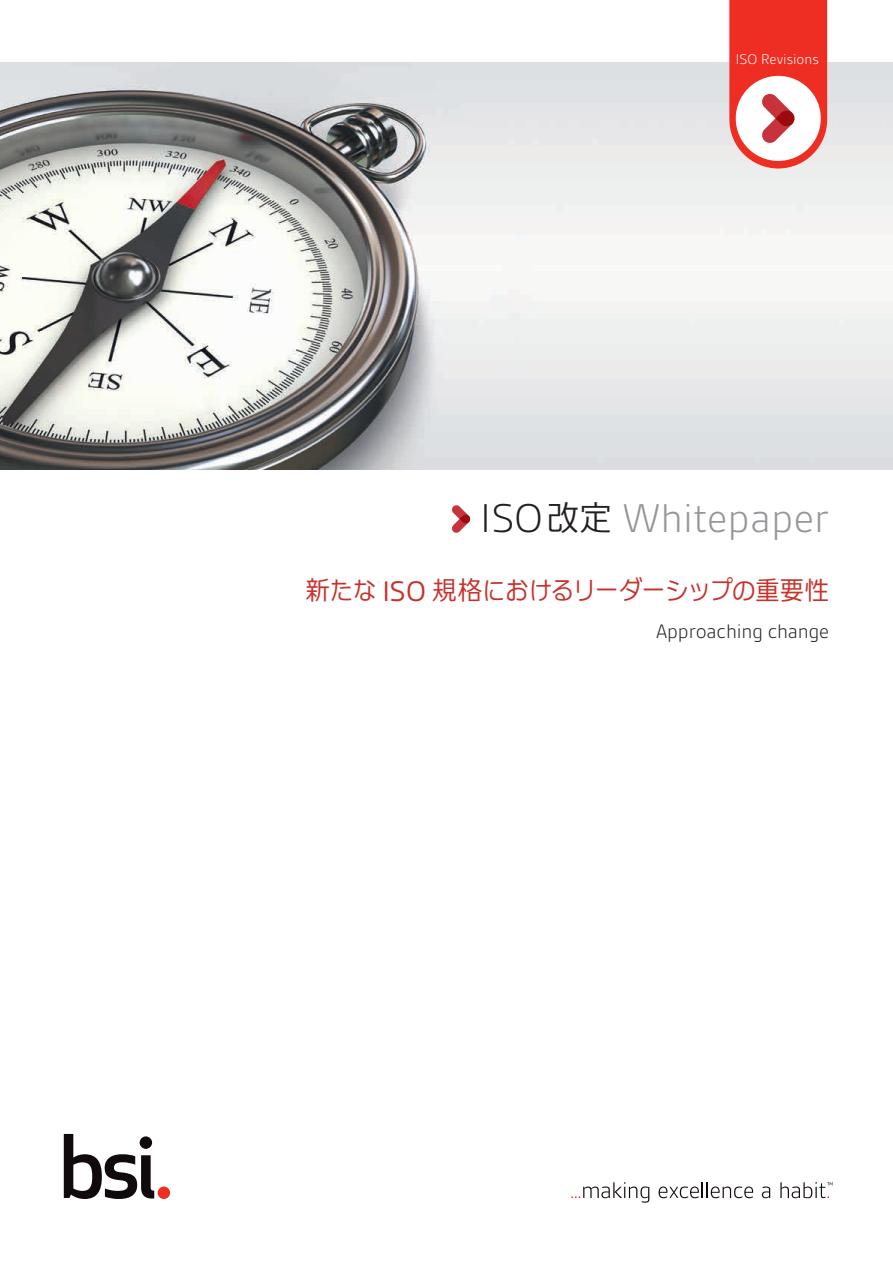
<style>
.page{position:relative;width:893px;height:1263px;background:#fff}
.page>*{position:absolute;margin:0;border:0;box-sizing:border-box;transform-origin:0 0}
.t1{font:300 43.2px "BSI Gesta";color:#939598}
.t2{font:27px "C4 Universal Line BDY R";letter-spacing:-.045em;color:#c9312b;scale:.9 1}
.t3{font:300 21px "BSI Gesta";letter-spacing:-.01em;color:#231f20}
.t4{font:300 15px "BSI Gesta";color:#fff}
.s1{color:#231f20}
.s2{font-family:"C4 Universal Line BDY L";font-weight:400;font-size:36px;color:#231f20}
.s3{font-family:"BSI Gesta";font-size:30.45px}
</style>
<div class="page">
<img style="left:0;top:63px;width:893px;height:407px">
<svg style="left:64px;top:1134px;width:90px;height:65px"></svg>
<div style="left:158px;top:1186px;width:12px;height:13px;background:#ee2e22;border-radius:50%"></div>
<svg style="left:571px;top:1182px;width:78px;height:21px"></svg>
<svg style="left:659px;top:1182px;width:94px;height:16px"></svg>
<svg style="left:762px;top:1186px;width:8px;height:12px"></svg>
<svg style="left:780px;top:1182px;width:53px;height:16px"></svg>
<svg style="left:729px;top:0;width:98px;height:168px"></svg>
<svg style="left:452px;top:505px;width:18px;height:28px"></svg>
<p class="t4" style="left:736px;top:51px;width:84px">ISO Revisions</p>
<h1 class="t1" style="left:480px;top:496px;width:350px"><span class="s1">ISO</span> <span class="s2">改定</span> Whitepaper</h1>
<p class="t2" style="left:306px;top:576px;width:583px">新たな <span class="s3">ISO</span> 規格におけるリーダーシップの重要性</p>
<p class="t3" style="left:656px;top:621px;width:175px">Approaching change</p>
</div>
